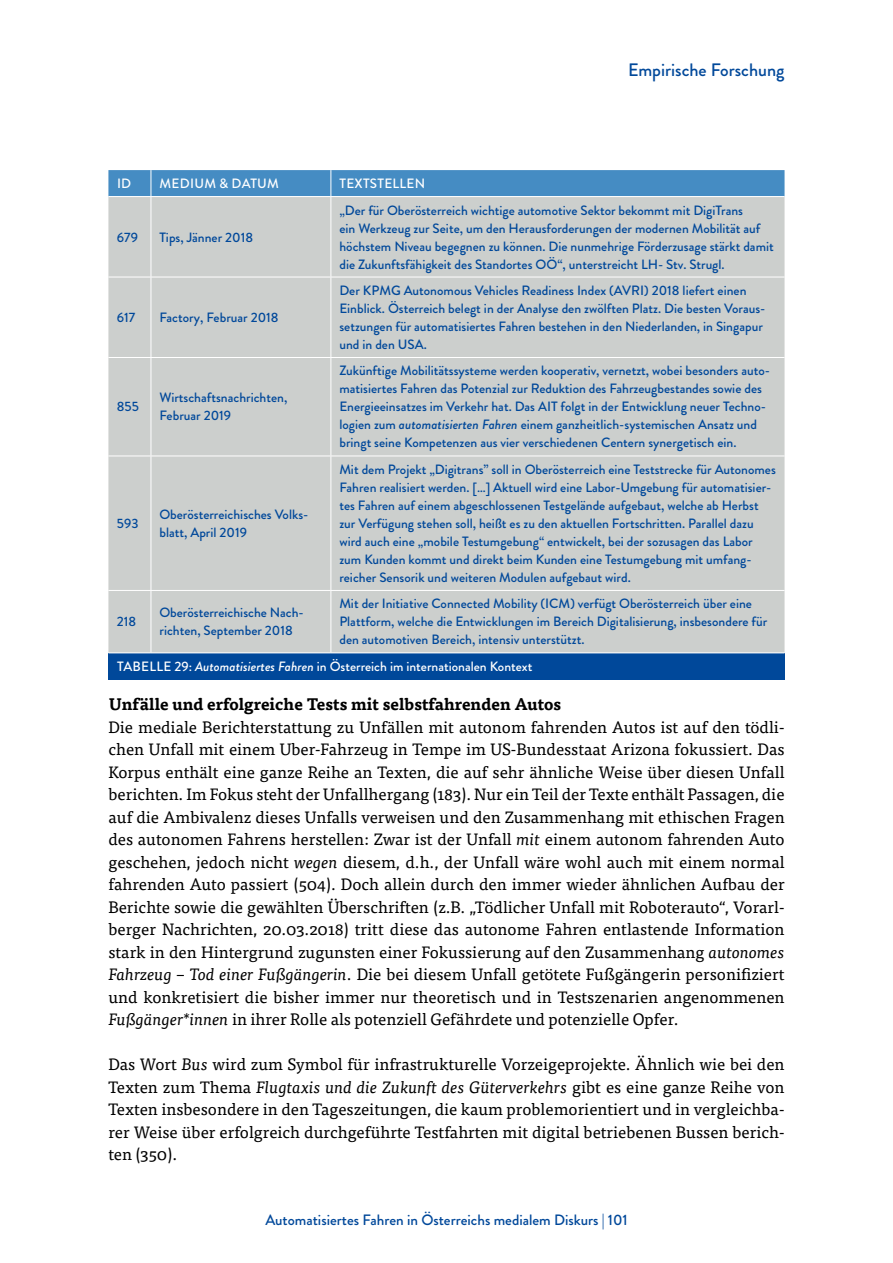
<style>
.page{position:relative;width:893px;height:1263px;background:#fff}
.page>*{position:absolute;margin:0;border:0;box-sizing:border-box;transform-origin:0 0}
.t1{font:500 18px "Brandon Grotesque";color:#00489a}
.t2{font:16.5px/22.5px "Tisa Pro";color:#000;text-align:justify}
.t3{font:700 16.5px "Tisa Pro";color:#000}
.t4{font:500 15px "Brandon Grotesque";color:#00489a}
.t5{font:500 13.5px/18px "Brandon Grotesque";color:#00489a}
.t6{font:500 13.5px "Brandon Grotesque";color:#fff}
.t7{font:500 13.5px "Brandon Grotesque";letter-spacing:.02em;color:#fff}
.s1{font-style:italic}
</style>
<div class="page">
<div style="left:108px;top:197px;width:676px;height:455px;background:#cccfcd"></div>
<div style="left:108px;top:653px;width:676px;height:26px;background:#00489a"></div>
<div style="left:108px;top:170px;width:676px;height:26px;background:#458cc3"></div>
<hr style="left:151px;top:197px;width:1px;height:80px;background:#fff">
<hr style="left:331px;top:197px;width:1px;height:80px;background:#fff">
<hr style="left:108px;top:277px;width:43px;height:1px;background:#fff">
<hr style="left:151px;top:277px;width:180px;height:1px;background:#fff">
<hr style="left:151px;top:277px;width:1px;height:80px;background:#fff">
<hr style="left:331px;top:277px;width:453px;height:1px;background:#fff">
<hr style="left:331px;top:277px;width:1px;height:80px;background:#fff">
<hr style="left:108px;top:357px;width:43px;height:1px;background:#fff">
<hr style="left:151px;top:357px;width:180px;height:1px;background:#fff">
<hr style="left:151px;top:358px;width:1px;height:98px;background:#fff">
<hr style="left:331px;top:357px;width:453px;height:1px;background:#fff">
<hr style="left:331px;top:358px;width:1px;height:98px;background:#fff">
<hr style="left:108px;top:456px;width:43px;height:1px;background:#fff">
<hr style="left:151px;top:456px;width:180px;height:1px;background:#fff">
<hr style="left:151px;top:456px;width:1px;height:134px;background:#fff">
<hr style="left:331px;top:456px;width:453px;height:1px;background:#fff">
<hr style="left:331px;top:456px;width:1px;height:134px;background:#fff">
<hr style="left:108px;top:590px;width:43px;height:1px;background:#fff">
<hr style="left:151px;top:590px;width:180px;height:1px;background:#fff">
<hr style="left:151px;top:591px;width:1px;height:61px;background:#fff">
<hr style="left:331px;top:590px;width:453px;height:1px;background:#fff">
<hr style="left:331px;top:591px;width:1px;height:61px;background:#fff">
<p class="t6" style="left:117px;top:174px;width:16px">ID</p>
<p class="t7" style="left:160px;top:174px;width:121px">MEDIUM &amp; DATUM</p>
<p class="t7" style="left:339px;top:174px;width:87px">TEXTSTELLEN</p>
<h1 class="t1" style="left:628px;top:58px;width:158px">Empirische Forschung</h1>
<p class="t5" style="left:117px;top:228px;width:23px">679</p>
<p class="t5" style="left:159px;top:228px;width:95px">Tips, Jänner 2018</p>
<p class="t5" style="left:117px;top:309px;width:20px">617</p>
<p class="t5" style="left:159px;top:309px;width:121px">Factory, Februar 2018</p>
<p class="t5" style="left:117px;top:398px;width:24px">855</p>
<p class="t5" style="left:159px;top:389px;width:129px">Wirtschaftsnachrichten,<br>Februar 2019</p>
<p class="t5" style="left:117px;top:514px;width:23px">593</p>
<p class="t5" style="left:159px;top:505px;width:151px">Oberösterreichisches Volks&shy;blatt, April 2019</p>
<p class="t5" style="left:339px;top:201px;width:436px">„Der für Oberösterreich wichtige automotive Sektor bekommt mit DigiTrans<br>ein Werkzeug zur Seite, um den Herausforderungen der modernen Mobilität auf höchstem Niveau begegnen zu können. Die nunmehrige Förderzusage stärkt damit die Zukunftsfähigkeit des Standortes OÖ“, unterstreicht LH- Stv. Strugl.</p>
<p class="t5" style="left:339px;top:282px;width:428px">Der KPMG Autonomous Vehicles Readiness Index (AVRI) 2018 liefert einen Einblick. Österreich belegt in der Analyse den zwölften Platz. Die besten Voraus&shy;setzungen für automatisiertes Fahren bestehen in den Niederlanden, in Singapur und in den USA.</p>
<p class="t5" style="left:339px;top:362px;width:432px">Zukünftige Mobilitätssysteme werden kooperativ, vernetzt, wobei besonders auto&shy;matisiertes Fahren das Potenzial zur Reduktion des Fahrzeugbestandes sowie des Energieeinsatzes im Verkehr hat. Das AIT folgt in der Entwicklung neuer Techno&shy;logien zum <span class="s1">automatisierten Fahren</span> einem ganzheitlich-systemischen Ansatz und bringt seine Kompetenzen aus vier verschiedenen Centern synergetisch ein.</p>
<p class="t5" style="left:339px;top:460px;width:438px">Mit dem Projekt „Digitrans” soll in Oberösterreich eine Teststrecke für Autonomes Fahren realisiert werden. […] Aktuell wird eine Labor-Umgebung für automatisier&shy;tes Fahren auf einem abgeschlossenen Testgelände aufgebaut, welche ab Herbst zur Verfügung stehen soll, heißt es zu den aktuellen Fortschritten. Parallel dazu wird auch eine „mobile Testumgebung“ entwickelt, bei der sozusagen das Labor zum Kunden kommt und direkt beim Kunden eine Testumgebung mit umfang&shy;reicher Sensorik und weiteren Modulen aufgebaut wird.</p>
<p class="t5" style="left:117px;top:613px;width:21px">218</p>
<p class="t5" style="left:159px;top:604px;width:146px">Oberösterreichische Nach&shy;richten, September 2018</p>
<p class="t5" style="left:339px;top:595px;width:429px">Mit der Initiative Connected Mobility (ICM) verfügt Oberösterreich über eine<br>Plattform, welche die Entwicklungen im Bereich Digitalisierung, insbesondere für den automotiven Bereich, intensiv unterstützt.</p>
<p class="t6" style="left:117px;top:657px;width:417px">TABELLE 29: <span class="s1">Automatisiertes Fahren</span> in Österreich im internationalen Kontext</p>
<h6 class="t3" style="left:108px;top:691px;width:454px">Unfälle und erfolgreiche Tests mit selbstfahrenden Autos</h6>
<p class="t2" style="left:108px;top:715px;width:678px">Die mediale Berichterstattung zu Unfällen mit autonom fahrenden Autos ist auf den tödli&shy;chen Unfall mit einem Uber-Fahrzeug in Tempe im US-Bundesstaat Arizona fokussiert. Das Korpus enthält eine ganze Reihe an Texten, die auf sehr ähnliche Weise über diesen Unfall berichten. Im Fokus steht der Unfallhergang (183). Nur ein Teil der Texte enthält Passagen, die auf die Ambivalenz dieses Unfalls verweisen und den Zusammenhang mit ethischen Fragen des autonomen Fahrens herstellen: Zwar ist der Unfall <span class="s1">mit</span> einem autonom fahrenden Auto geschehen, jedoch nicht <span class="s1">wegen</span> diesem, d.h., der Unfall wäre wohl auch mit einem normal fahrenden Auto passiert (504). Doch allein durch den immer wieder ähnlichen Aufbau der Berichte sowie die gewählten Überschriften (z.B. „Tödlicher Unfall mit Roboterauto“, Vorarl&shy;berger Nachrichten, 20.03.2018) tritt diese das autonome Fahren entlastende Information stark in den Hintergrund zugunsten einer Fokussierung auf den Zusammenhang <span class="s1">autonomes Fahrzeug – Tod einer Fußgängerin</span>. Die bei diesem Unfall getötete Fußgängerin personifiziert und konkretisiert die bisher immer nur theoretisch und in Testszenarien angenommenen <span class="s1">Fußgänger*innen</span> in ihrer Rolle als potenziell Gefährdete und potenzielle Opfer.</p>
<p class="t2" style="left:108px;top:1052px;width:678px">Das Wort <span class="s1">Bus</span> wird zum Symbol für infrastrukturelle Vorzeigeprojekte. Ähnlich wie bei den Texten zum Thema <span class="s1">Flugtaxis und die Zukunft des Güterverkehrs</span> gibt es eine ganze Reihe von Texten insbesondere in den Tageszeitungen, die kaum problemorientiert und in vergleichba&shy;rer Weise über erfolgreich durchgeführte Testfahrten mit digital betriebenen Bussen berich&shy;ten (350).</p>
<p class="t4" style="left:265px;top:1209px;width:364px">Automatisiertes Fahren in Österreichs medialem Diskurs | 101</p>
</div>
